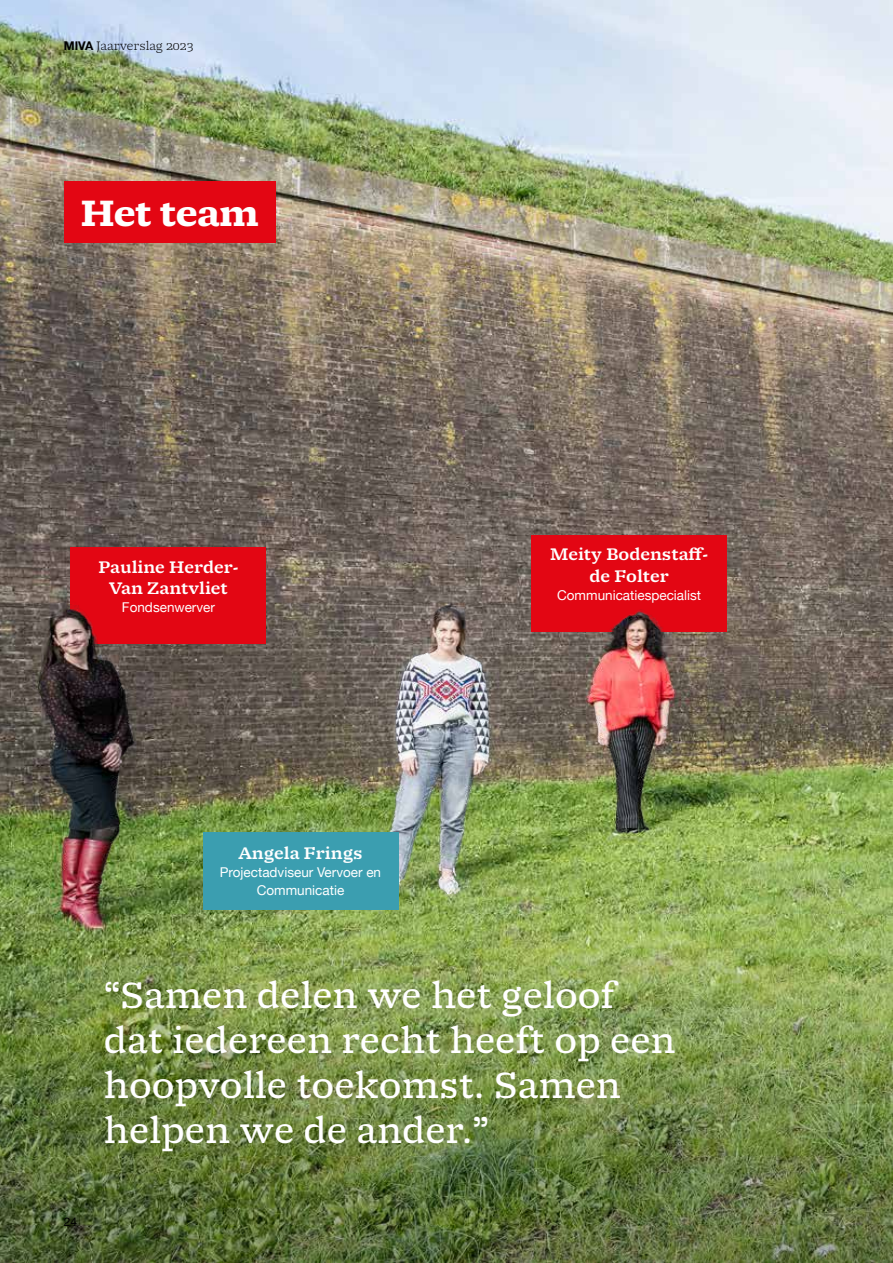
<style>
.page{position:relative;width:893px;height:1263px;background:#fff}
.page>*{position:absolute;margin:0;border:0;box-sizing:border-box;transform-origin:0 0}
.t1{font:36px/45px "Molto";color:#fff}
.t2{font:700 36px "Molto";letter-spacing:-.02em;color:#fff}
.t3{font:500 16.5px/21.6px "Molto";color:#fff;text-align:center}
.t4{font:13.5px/18px "Helvetica Neue";color:#fff;text-align:center}
.t5{font:200 12px "Molto";color:#000}
.t6{font:12px "Helvetica Neue";color:#000}
.s1{font-family:"Helvetica Neue";font-weight:700}
</style>
<div class="page">
<img style="left:0;top:0;width:893px;height:923px">
<svg style="left:0;top:923px;width:893px;height:340px;background:#718645"></svg>
<div style="left:64px;top:181px;width:212px;height:62px;background:#e30613"></div>
<img style="left:0;top:527px;width:893px;height:367px">
<div style="left:203px;top:832px;width:195px;height:78px;background:#3b9eb0"></div>
<p class="t5" style="left:64px;top:39px;width:131px"><span class="s1">MIVA</span> Jaarverslag 2023</p>
<p class="t2" style="left:81px;top:192px;width:179px">Het team</p>
<p class="t3" style="left:98px;top:558px;width:142px">Pauline Herder-<br>Van Zantvliet</p>
<p class="t4" style="left:122px;top:599px;width:94px">Fondsenwerver</p>
<p class="t3" style="left:238px;top:844px;width:126px">Angela Frings</p>
<p class="t4" style="left:220px;top:864px;width:163px">Projectadviseur Vervoer en<br>Communicatie</p>
<p class="t3" style="left:550px;top:545px;width:160px">Meity Bodenstaff&shy;de Folter</p>
<p class="t4" style="left:557px;top:587px;width:146px">Communicatiespecialist</p>
<p class="t6" style="left:64px;top:1213px;width:15px">24</p>
<p class="t1" style="left:104px;top:977px;width:573px">“Samen delen we het geloof dat iedereen recht heeft op een hoopvolle toekomst. Samen helpen we de ander.”</p>
</div>
